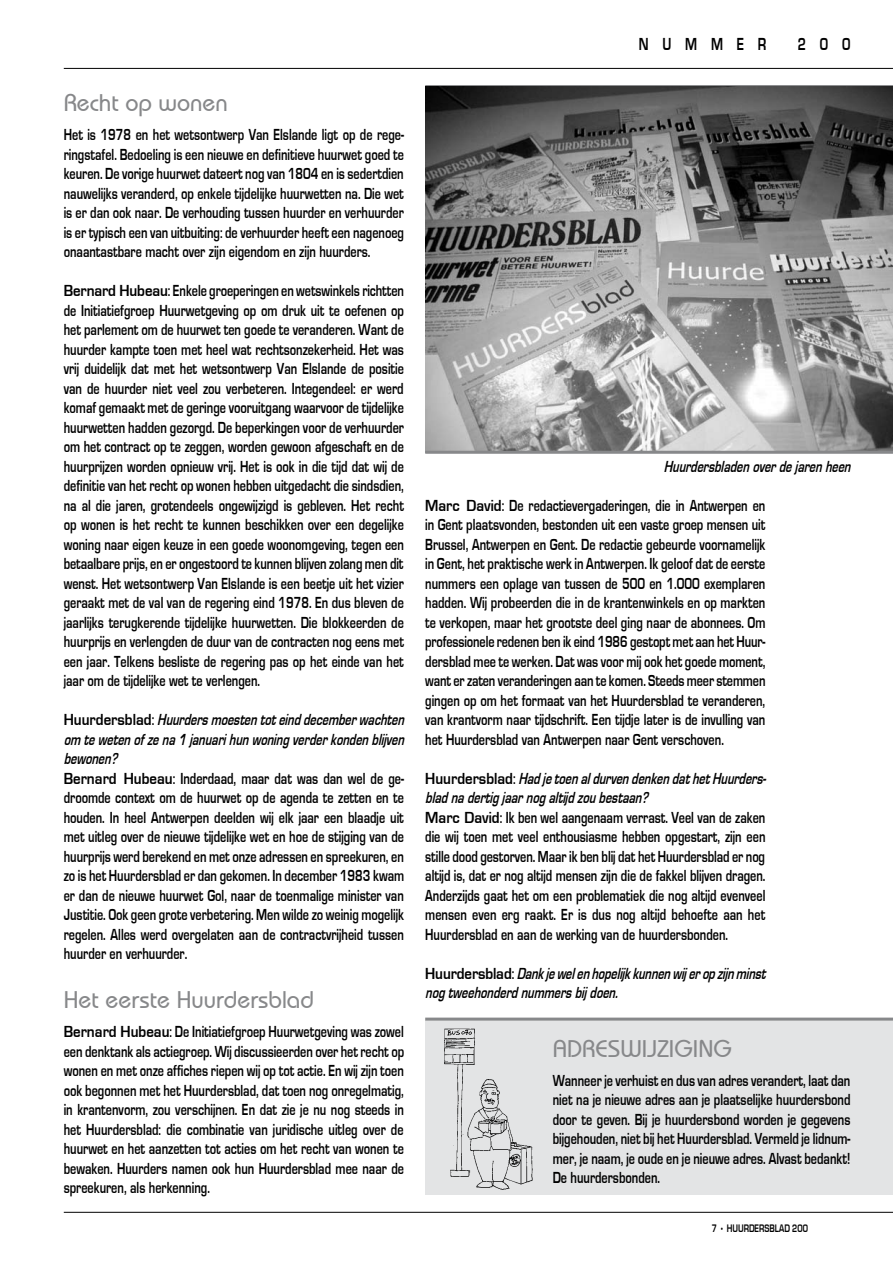
<style>
.page{position:relative;width:893px;height:1263px;background:#fff}
.page>*{position:absolute;margin:0;border:0;box-sizing:border-box;transform-origin:0 0}
.t1{font:500 24px "Bauhaus IT Cby BT";color:#87888a}
.t2{font:18px "Eurose Cond";color:#000}
.t3{font:16.5px/19.5px "Eurose Cond";color:#000;text-align:justify}
.t4{font:italic 16.5px/19.5px "Eurose Cond";color:#000}
.t5{font:11.25px "Eurose Cond";color:#000}
.s1{font-weight:700}
.s2{font-style:italic}
.s3{font-weight:700;font-style:normal}
.s4{font-style:normal}
</style>
<div class="page">
<hr style="left:64px;top:1212px;width:829px;height:1px;background:#000">
<hr style="left:64px;top:68px;width:829px;height:1px;background:#000">
<div style="left:425px;top:1020px;width:468px;height:175px;background:#e3e4e5"></div>
<hr style="left:425px;top:85px;width:468px;height:3px;background:#87888a">
<img style="left:425px;top:86px;width:468px;height:365px">
<hr style="left:425px;top:1017px;width:468px;height:3px;background:#87888a">
<hr style="left:425px;top:451px;width:468px;height:3px;background:#87888a">
<img style="left:444px;top:1028px;width:89px;height:162px">
<h1 class="t1" style="left:64px;top:88px;width:166px">Recht op wonen</h1>
<p class="t3" style="left:64px;top:125px;width:342px">Het is 1978 en het wetsontwerp Van Elslande ligt op de rege&shy;ringstafel. Bedoeling is een nieuwe en definitieve huurwet goed te keuren. De vorige huurwet dateert nog van 1804 en is sedertdien nauwelijks veranderd, op enkele tijdelijke huurwetten na. Die wet is er dan ook naar. De verhouding tussen huurder en verhuurder is er typisch een van uitbuiting: de verhuurder heeft een nagenoeg onaantastbare macht over zijn eigendom en zijn huurders.</p>
<p class="t3" style="left:64px;top:281px;width:342px"><span class="s1">Bernard Hubeau</span>: Enkele groeperingen en wetswinkels richtten de Initiatiefgroep Huurwetgeving op om druk uit te oefenen op het parlement om de huurwet ten goede te veranderen. Want de huurder kampte toen met heel wat rechtsonzekerheid. Het was vrij duidelijk dat met het wetsontwerp Van Elslande de positie van de huurder niet veel zou verbeteren. Integendeel: er werd komaf gemaakt met de geringe vooruitgang waarvoor de tijdelijke huurwetten hadden gezorgd. De beperkingen voor de verhuurder om het contract op te zeggen, worden gewoon afgeschaft en de huurprijzen worden opnieuw vrij. Het is ook in die tijd dat wij de definitie van het recht op wonen hebben uitgedacht die sindsdien, na al die jaren, grotendeels ongewijzigd is gebleven. Het recht op wonen is het recht te kunnen beschikken over een degelijke woning naar eigen keuze in een goede woonomgeving, tegen een betaalbare prijs, en er ongestoord te kunnen blijven zolang men dit wenst. Het wetsontwerp Van Elslande is een beetje uit het vizier geraakt met de val van de regering eind 1978. En dus bleven de jaarlijks terugkerende tijdelijke huurwetten. Die blokkeerden de huurprijs en verlengden de duur van de contracten nog eens met een jaar. Telkens besliste de regering pas op het einde van het jaar om de tijdelijke wet te verlengen.</p>
<p class="t3" style="left:64px;top:710px;width:342px;text-align:left"><span class="s1">Huurdersblad</span>: <span class="s2">Huurders moesten tot eind december wachten om te weten of ze na 1 januari hun woning verder konden blijven bewonen?<br></span><span class="s1">Bernard Hubeau</span>: Inderdaad, maar dat was dan wel de ge&shy;droomde context om de huurwet op de agenda te zetten en te houden. In heel Antwerpen deelden wij elk jaar een blaadje uit met uitleg over de nieuwe tijdelijke wet en hoe de stijging van de huurprijs werd berekend en met onze adressen en spreekuren, en zo is het Huurdersblad er dan gekomen. In december 1983 kwam er dan de nieuwe huurwet Gol, naar de toenmalige minister van Justitie. Ook geen grote verbetering. Men wilde zo weinig mogelijk regelen. Alles werd overgelaten aan de contractvrijheid tussen huurder en verhuurder.</p>
<h1 class="t1" style="left:64px;top:985px;width:252px">Het eerste Huurdersblad</h1>
<p class="t3" style="left:64px;top:1022px;width:342px"><span class="s1">Bernard Hubeau</span>: De Initiatiefgroep Huurwetgeving was zowel een denktank als actiegroep. Wij discussieerden over het recht op wonen en met onze affiches riepen wij op tot actie. En wij zijn toen ook begonnen met het Huurdersblad, dat toen nog onregelmatig, in krantenvorm, zou verschijnen. En dat zie je nu nog steeds in het Huurdersblad: die combinatie van juridische uitleg over de huurwet en het aanzetten tot acties om het recht van wonen te bewaken. Huurders namen ook hun Huurdersblad mee naar de spreekuren, als herkenning.</p>
<p class="t2" style="left:639px;top:34px;width:129px">n u m m e r</p>
<p class="t2" style="left:798px;top:34px;width:54px">2 0 0</p>
<p class="t4" style="left:664px;top:456px;width:188px">Huurdersbladen over de jaren heen</p>
<p class="t3" style="left:425px;top:495px;width:342px"><span class="s1">Marc David</span>: De redactievergaderingen, die in Antwerpen en in Gent plaatsvonden, bestonden uit een vaste groep mensen uit Brussel, Antwerpen en Gent. De redactie gebeurde voornamelijk in Gent, het praktische werk in Antwerpen. Ik geloof dat de eerste nummers een oplage van tussen de 500 en 1.000 exemplaren hadden. Wij probeerden die in de krantenwinkels en op markten te verkopen, maar het grootste deel ging naar de abonnees. Om professionele redenen ben ik eind 1986 gestopt met aan het Huur&shy;dersblad mee te werken. Dat was voor mij ook het goede moment, want er zaten veranderingen aan te komen. Steeds meer stemmen gingen op om het formaat van het Huurdersblad te veranderen, van krantvorm naar tijdschrift. Een tijdje later is de invulling van het Huurdersblad van Antwerpen naar Gent verschoven.</p>
<p class="t3" style="left:425px;top:768px;width:343px;text-align:left"><span class="s1">Huurdersblad</span>: <span class="s2">Had je toen al durven denken dat het Huurders&shy;blad na dertig jaar nog altijd zou bestaan?<br></span><span class="s1">Marc David</span>: Ik ben wel aangenaam verrast. Veel van de zaken die wij toen met veel enthousiasme hebben opgestart, zijn een stille dood gestorven. Maar ik ben blij dat het Huurdersblad er nog altijd is, dat er nog altijd mensen zijn die de fakkel blijven dragen.<br>Anderzijds gaat het om een problematiek die nog altijd evenveel mensen even erg raakt. Er is dus nog altijd behoefte aan het Huurdersblad en aan de werking van de huurdersbonden.</p>
<p class="t4" style="left:425px;top:963px;width:342px"><span class="s3">Huurdersblad</span><span class="s4">:</span> Dank je wel en hopelijk kunnen wij er op zijn minst nog tweehonderd nummers bij doen.</p>
<h1 class="t1" style="left:553px;top:1033px;width:181px">Adreswijziging</h1>
<p class="t3" style="left:553px;top:1071px;width:299px">Wanneer je verhuist en dus van adres verandert, laat dan niet na je nieuwe adres aan je plaatselijke huurdersbond door te geven. Bij je huurdersbond worden je gegevens bijgehouden, niet bij het Huurdersblad. Vermeld je lidnum&shy;mer, je naam, je oude en je nieuwe adres. Alvast bedankt!<br>De huurdersbonden.</p>
<p class="t5" style="left:712px;top:1222px;width:98px">7 • Huurdersblad 200</p>
</div>
